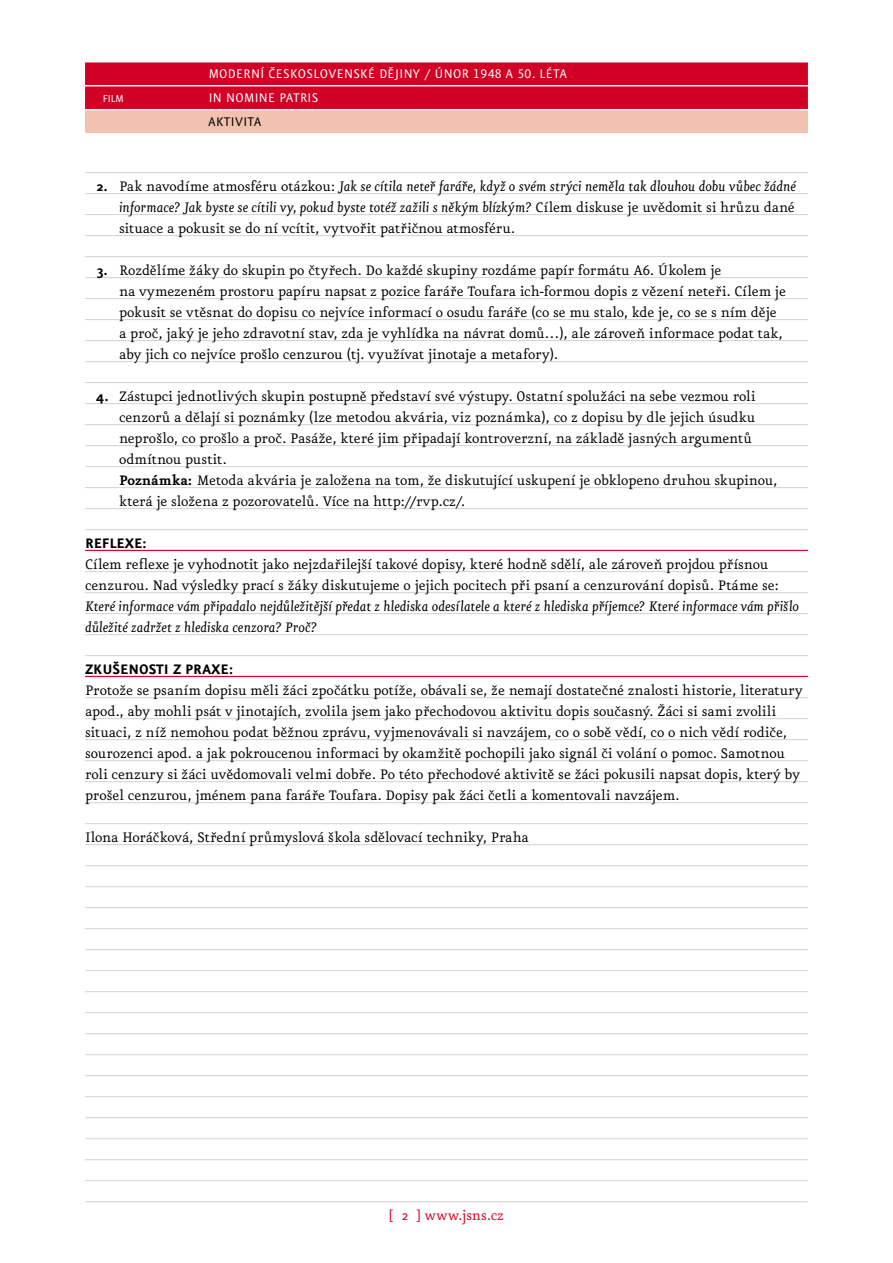
<style>
.page{position:relative;width:893px;height:1263px;background:#fff}
.page>*{position:absolute;margin:0;border:0;box-sizing:border-box;transform-origin:0 0}
.t1{font:16.5px/21px "Eureka OT";letter-spacing:-.005em;color:#000}
.t2{font:italic 16.5px/21px "Eureka OT";letter-spacing:-.005em;color:#000;text-align:justify}
.t3{font:700 16.5px "Eureka Sans OT";color:#000}
.t4{font:16.5px "Eureka OT";color:#d20024}
.t5{font:15px/24px "Eureka Sans OT";letter-spacing:.025em;color:#fff}
.t6{font:15px "Eureka Sans OT";color:#000}
.t7{font:12px "Eureka Sans OT";color:#fff}
.s1{font-weight:700;font-style:normal}
.s2{font-style:normal}
.s3{font-weight:700}
</style>
<div class="page">
<hr style="left:85px;top:172px;width:723px;height:1px;background:#d0d1d2">
<hr style="left:85px;top:193px;width:723px;height:1px;background:#d0d1d2">
<hr style="left:85px;top:214px;width:723px;height:1px;background:#d0d1d2">
<hr style="left:85px;top:235px;width:723px;height:1px;background:#d0d1d2">
<hr style="left:85px;top:256px;width:723px;height:1px;background:#d0d1d2">
<hr style="left:85px;top:277px;width:723px;height:1px;background:#d0d1d2">
<hr style="left:85px;top:298px;width:723px;height:1px;background:#d0d1d2">
<hr style="left:85px;top:319px;width:723px;height:1px;background:#d0d1d2">
<hr style="left:85px;top:340px;width:723px;height:1px;background:#d0d1d2">
<hr style="left:85px;top:361px;width:723px;height:1px;background:#d0d1d2">
<hr style="left:85px;top:382px;width:723px;height:1px;background:#d0d1d2">
<hr style="left:85px;top:403px;width:723px;height:1px;background:#d0d1d2">
<hr style="left:85px;top:424px;width:723px;height:1px;background:#d0d1d2">
<hr style="left:85px;top:445px;width:723px;height:1px;background:#d0d1d2">
<hr style="left:85px;top:466px;width:723px;height:1px;background:#d0d1d2">
<hr style="left:85px;top:487px;width:723px;height:1px;background:#d0d1d2">
<hr style="left:85px;top:508px;width:723px;height:1px;background:#d0d1d2">
<hr style="left:85px;top:529px;width:723px;height:1px;background:#d0d1d2">
<hr style="left:85px;top:571px;width:723px;height:1px;background:#d0d1d2">
<hr style="left:85px;top:592px;width:723px;height:1px;background:#d0d1d2">
<hr style="left:85px;top:613px;width:723px;height:1px;background:#d0d1d2">
<hr style="left:85px;top:634px;width:723px;height:1px;background:#d0d1d2">
<hr style="left:85px;top:655px;width:723px;height:1px;background:#d0d1d2">
<hr style="left:85px;top:697px;width:723px;height:1px;background:#d0d1d2">
<hr style="left:85px;top:718px;width:723px;height:1px;background:#d0d1d2">
<hr style="left:85px;top:739px;width:723px;height:1px;background:#d0d1d2">
<hr style="left:85px;top:760px;width:723px;height:1px;background:#d0d1d2">
<hr style="left:85px;top:781px;width:723px;height:1px;background:#d0d1d2">
<hr style="left:85px;top:802px;width:723px;height:1px;background:#d0d1d2">
<hr style="left:85px;top:823px;width:723px;height:1px;background:#d0d1d2">
<hr style="left:85px;top:844px;width:723px;height:1px;background:#d0d1d2">
<hr style="left:85px;top:865px;width:723px;height:1px;background:#d0d1d2">
<hr style="left:85px;top:886px;width:723px;height:1px;background:#d0d1d2">
<hr style="left:85px;top:907px;width:723px;height:1px;background:#d0d1d2">
<hr style="left:85px;top:928px;width:723px;height:1px;background:#d0d1d2">
<hr style="left:85px;top:949px;width:723px;height:1px;background:#d0d1d2">
<hr style="left:85px;top:970px;width:723px;height:1px;background:#d0d1d2">
<hr style="left:85px;top:991px;width:723px;height:1px;background:#d0d1d2">
<hr style="left:85px;top:1012px;width:723px;height:1px;background:#d0d1d2">
<hr style="left:85px;top:1033px;width:723px;height:1px;background:#d0d1d2">
<hr style="left:85px;top:1054px;width:723px;height:1px;background:#d0d1d2">
<hr style="left:85px;top:1075px;width:723px;height:1px;background:#d0d1d2">
<hr style="left:85px;top:1096px;width:723px;height:1px;background:#d0d1d2">
<hr style="left:85px;top:1117px;width:723px;height:1px;background:#d0d1d2">
<hr style="left:85px;top:1138px;width:723px;height:1px;background:#d0d1d2">
<hr style="left:85px;top:1159px;width:723px;height:1px;background:#d0d1d2">
<hr style="left:85px;top:1180px;width:723px;height:1px;background:#d0d1d2">
<hr style="left:85px;top:1201px;width:723px;height:1px;background:#d0d1d2">
<div style="left:85px;top:62px;width:723px;height:23px;background:#d20024"></div>
<div style="left:85px;top:86px;width:723px;height:23px;background:#d20024"></div>
<div style="left:85px;top:110px;width:723px;height:23px;background:#f3c1af"></div>
<hr style="left:85px;top:550px;width:723px;height:1px;background:#d20024">
<hr style="left:85px;top:676px;width:723px;height:1px;background:#d20024">
<p class="t7" style="left:103px;top:92px;width:23px">FILM</p>
<p class="t5" style="left:209px;top:62px;width:360px">MODERNÍ ČESKOSLOVENSKÉ DĚJINY / ÚNOR 1948 A 50. LÉTA<br>IN NOMINE PATRIS</p>
<p class="t6" style="left:208px;top:114px;width:8px">AKTIVITA</p>
<p class="t2" style="left:119px;top:176px;width:678px;text-indent:-23px"><span class="s1">2.</span> <span class="s2">Pak navodíme atmosféru otázkou:</span> Jak se cítila neteř faráře, když o svém strýci neměla tak dlouhou dobu vůbec žádné informace? Jak byste se cítili vy, pokud byste totéž zažili s někým blízkým? <span class="s2">Cílem diskuse je uvědomit si hrůzu dané situace a pokusit se do ní vcítit, vytvořit patřičnou atmosféru.</span></p>
<p class="t1" style="left:119px;top:260px;width:668px;text-indent:-23px"><span class="s3">3.</span> Rozdělíme žáky do skupin po čtyřech. Do každé skupiny rozdáme papír formátu A6. Úkolem je<br>na vymezeném prostoru papíru napsat z pozice faráře Toufara ich-formou dopis z vězení neteři. Cílem je pokusit se vtěsnat do dopisu co nejvíce informací o osudu faráře (co se mu stalo, kde je, co se s ním děje a proč, jaký je jeho zdravotní stav, zda je vyhlídka na návrat domů…), ale zároveň informace podat tak, aby jich co nejvíce prošlo cenzurou (tj. využívat jinotaje a metafory).</p>
<p class="t1" style="left:119px;top:386px;width:660px;text-indent:-23px"><span class="s3">4.</span> Zástupci jednotlivých skupin postupně představí své výstupy. Ostatní spolužáci na sebe vezmou roli cenzorů a dělají si poznámky (lze metodou akvária, viz poznámka), co z dopisu by dle jejich úsudku neprošlo, co prošlo a proč. Pasáže, které jim připadají kontroverzní, na základě jasných argumentů odmítnou pustit.<br><span class="s3">Poznámka:</span> Metoda akvária je založena na tom, že diskutující uskupení je obklopeno druhou skupinou, která je složena z pozorovatelů. Více na http://rvp.cz/.</p>
<p class="t3" style="left:85px;top:535px;width:63px">REFLEXE:</p>
<p class="t1" style="left:85px;top:554px;width:695px">Cílem reflexe je vyhodnotit jako nejzdařilejší takové dopisy, které hodně sdělí, ale zároveň projdou přísnou cenzurou. Nad výsledky prací s žáky diskutujeme o jejich pocitech při psaní a cenzurování dopisů. Ptáme se:</p>
<p class="t2" style="left:85px;top:596px;width:716px">Které informace vám připadalo nejdůležitější předat z hlediska odesílatele a které z hlediska příjemce? Které informace vám přišlo důležité zadržet z hlediska cenzora? Proč?</p>
<p class="t3" style="left:85px;top:661px;width:150px">ZKUŠENOSTI Z PRAXE:</p>
<p class="t1" style="left:85px;top:680px;width:719px">Protože se psaním dopisu měli žáci zpočátku potíže, obávali se, že nemají dostatečné znalosti historie, literatury apod., aby mohli psát v jinotajích, zvolila jsem jako přechodovou aktivitu dopis současný. Žáci si sami zvolili situaci, z níž nemohou podat běžnou zprávu, vyjmenovávali si navzájem, co o sobě vědí, co o nich vědí rodiče, sourozenci apod. a jak pokroucenou informaci by okamžitě pochopili jako signál či volání o pomoc. Samotnou roli cenzury si žáci uvědomovali velmi dobře. Po této přechodové aktivitě se žáci pokusili napsat dopis, který by prošel cenzurou, jménem pana faráře Toufara. Dopisy pak žáci četli a komentovali navzájem.</p>
<p class="t1" style="left:85px;top:828px;width:445px">Ilona Horáčková, Střední průmyslová škola sdělovací techniky, Praha</p>
<p class="t4" style="left:389px;top:1207px;width:117px">[ 2 ] www.jsns.cz</p>
</div>
